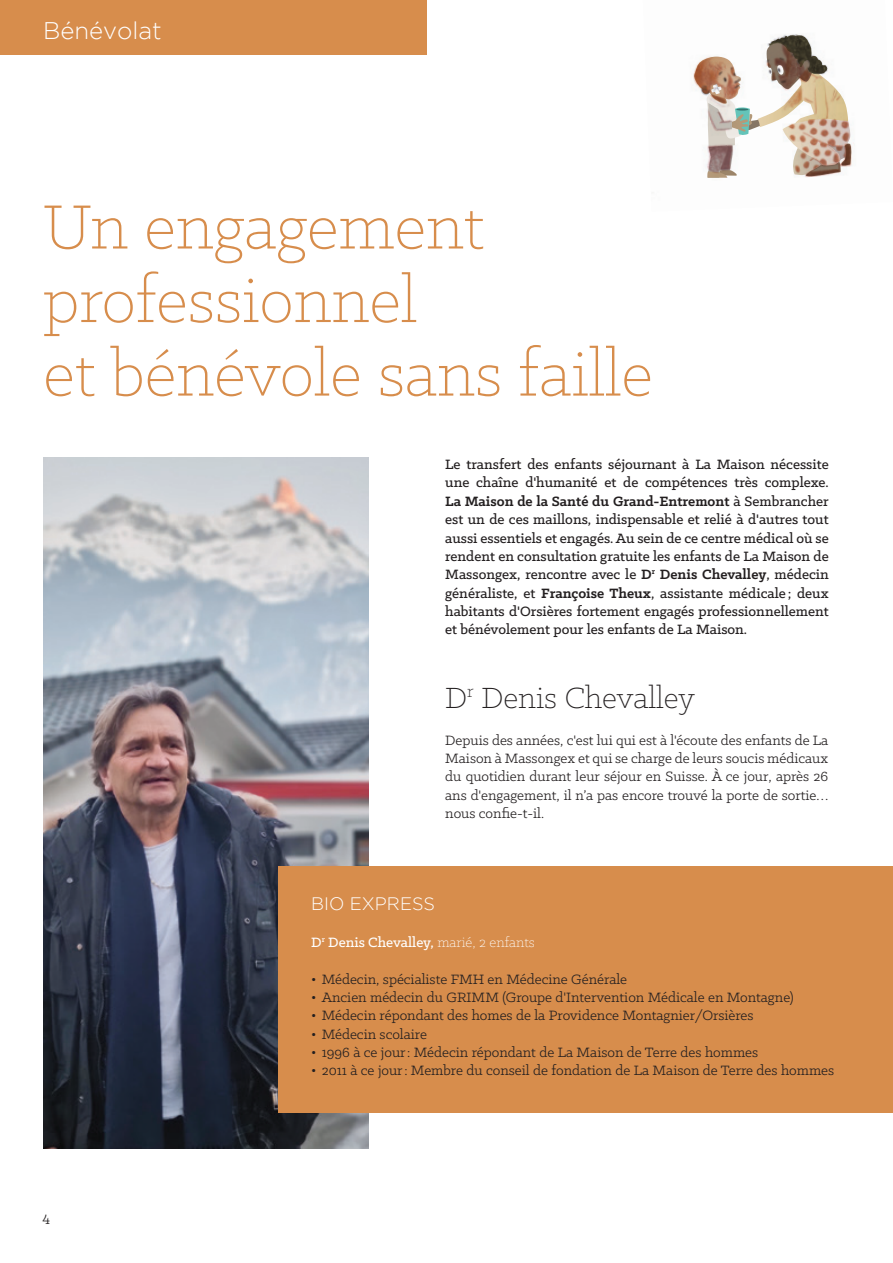
<style>
.page{position:relative;width:893px;height:1263px;background:#fff}
.page>*{position:absolute;margin:0;border:0;box-sizing:border-box;transform-origin:0 0}
.t1{font:300 70.5px/73.5px "Klinic Slab";color:#d78d4c}
.t2{font:300 33px "Klinic Slab";color:#231f20}
.t3{font:300 24px "Gotham";color:#fff}
.t4{font:300 18px "Gotham";color:#fff}
.t5{font:15.6px "Klinic Slab";color:#231f20}
.t6{font:15.3px/18.5px "Klinic Slab";color:#231f20;text-align:justify}
.t7{font:500 15.3px/18.5px "Klinic Slab";color:#231f20;text-align:justify}
.t8{font:500 15.3px "Klinic Slab";color:#fff}
.s1{font-weight:700}
.s2{font-weight:300}
</style>
<div class="page">
<img style="left:693px;top:34px;width:162px;height:144px">
<div style="left:0;top:0;width:426px;height:55px;background:#d78d4c"></div>
<img style="left:43px;top:458px;width:326px;height:691px">
<div style="left:278px;top:866px;width:615px;height:246px;background:#d78d4c"></div>
<h3 class="t3" style="left:43px;top:18px;width:120px">Bénévolat</h3>
<h1 class="t1" style="left:43px;top:188px;width:611px">Un engagement professionnel<br>et bénévole sans faille</h1>
<p class="t7" style="left:445px;top:455px;width:385px">Le transfert des enfants séjournant à La Maison nécessite une chaîne d'humanité et de compétences très complexe.<br><span class="s1">La Maison de la Santé du Grand-Entremont</span> à Sembrancher est un de ces maillons, indispensable et relié à d'autres tout aussi essentiels et engagés. Au sein de ce centre médical où se rendent en consultation gratuite les enfants de La Maison de Massongex, rencontre avec le <span class="s1">D</span><sup>r</sup> <span class="s1">Denis Chevalley</span>, médecin généraliste, et <span class="s1">Françoise Theux</span>, assistante médicale ; deux habitants d'Orsières fortement engagés professionnellement et bénévolement pour les enfants de La Maison.</p>
<h2 class="t2" style="left:445px;top:677px;width:251px">D<sup>r</sup> Denis Chevalley</h2>
<p class="t6" style="left:445px;top:730px;width:385px">Depuis des années, c'est lui qui est à l'écoute des enfants de La Maison à Massongex et qui se charge de leurs soucis médicaux du quotidien durant leur séjour en Suisse. À ce jour, après 26 ans d'engagement, il n’a pas encore trouvé la porte de sortie… nous confie-t-il.</p>
<p class="t5" style="left:43px;top:1208px;width:9px">4</p>
<p class="t4" style="left:311px;top:894px;width:125px">BIO EXPRESS</p>
<p class="t8" style="left:311px;top:932px;width:225px">D<sup>r</sup> Denis Chevalley, <span class="s2">marié, 2 enfants</span></p>
<p class="t6" style="left:311px;top:969px;width:317px">• Médecin, spécialiste FMH en Médecine Générale</p>
<p class="t6" style="left:311px;top:987px;width:484px">• Ancien médecin du GRIMM (Groupe d'Intervention Médicale en Montagne)</p>
<p class="t6" style="left:311px;top:1006px;width:444px">• Médecin répondant des homes de la Providence Montagnier/Orsières</p>
<p class="t6" style="left:311px;top:1024px;width:117px">• Médecin scolaire</p>
<p class="t6" style="left:311px;top:1043px;width:448px">• 1996 à ce jour: Médecin répondant de La Maison de Terre des hommes</p>
<p class="t6" style="left:311px;top:1061px;width:524px">• 2011 à ce jour: Membre du conseil de fondation de La Maison de Terre des hommes</p>
</div>
